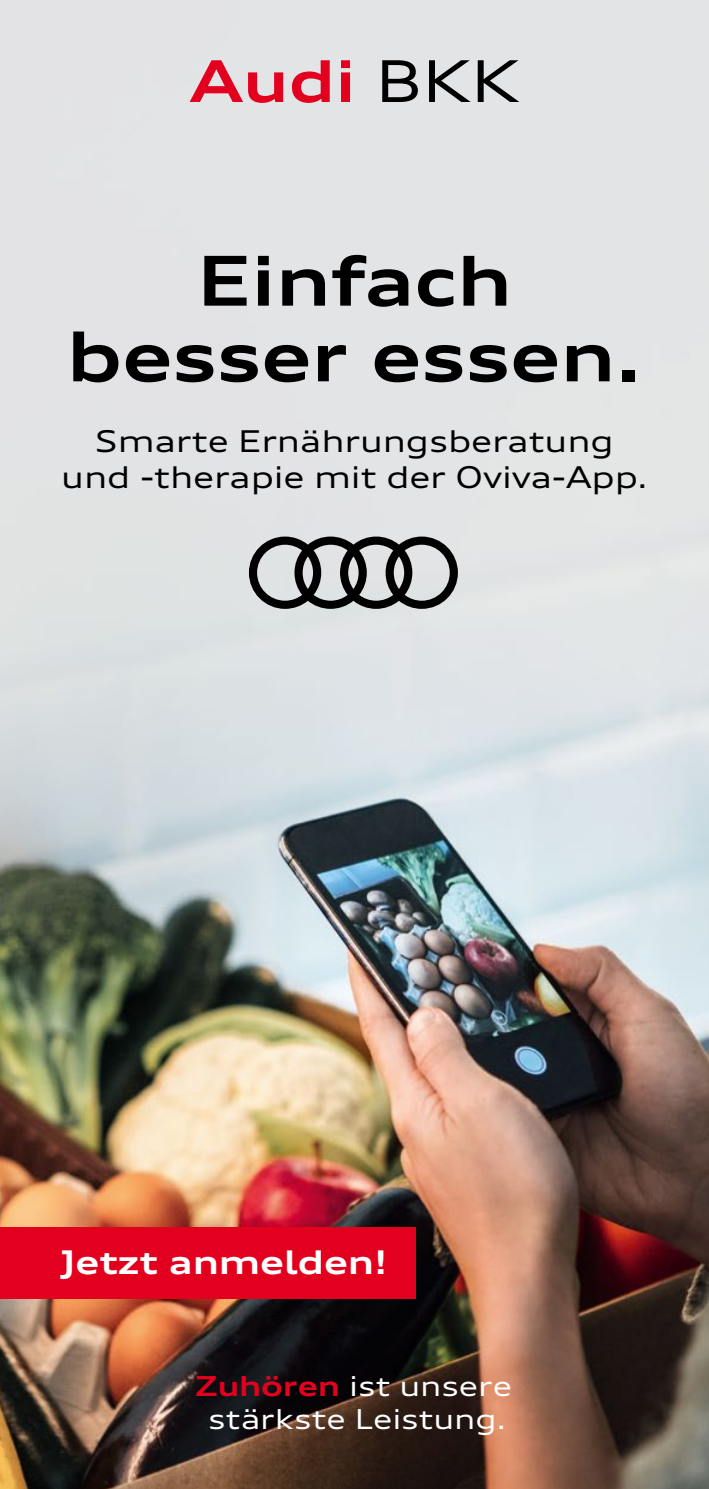
<style>
.page{position:relative;width:709px;height:1489px;background:#fff}
.page>*{position:absolute;margin:0;border:0;box-sizing:border-box;transform-origin:0 0}
.t1{font:700 expanded 68.75px/75.5px "Audi Type";color:#000;text-align:center}
.t2{font:700 expanded 32.5px "Audi Type";color:#fff}
.t3{font:expanded 30px/36px "Audi Type";letter-spacing:-.005em;color:#000;text-align:center}
.t4{font:expanded 27.5px/33px "Audi Type";color:#fff;text-align:center}
.s1{font-weight:700;color:#e3001f}
</style>
<div class="page">
<img style="left:0;top:0;width:709px;height:1488px">
<svg style="left:190px;top:60px;width:93px;height:43px;background:#e28b98"></svg>
<svg style="left:292px;top:60px;width:38px;height:43px;background:#e36c7d"></svg>
<svg style="left:341px;top:60px;width:9px;height:42px"></svg>
<svg style="left:382px;top:60px;width:36px;height:42px;background:#6f6f70"></svg>
<svg style="left:429px;top:60px;width:41px;height:42px;background:#929294"></svg>
<svg style="left:478px;top:60px;width:41px;height:42px;background:#939495"></svg>
<svg style="left:249px;top:536px;width:209px;height:73px;background:#858788"></svg>
<div style="left:0;top:1227px;width:415px;height:71px;background:#e3001f"></div>
<h1 class="t1" style="left:67px;top:242px;width:577px">Einfach besser essen.</h1>
<p class="t3" style="left:61px;top:423px;width:588px">Smarte Ernährungsberatung und -therapie mit der Oviva-App.</p>
<p class="t2" style="left:60px;top:1241px;width:329px">Jetzt anmelden!</p>
<p class="t4" style="left:195px;top:1369px;width:318px"><span class="s1">Zuhören</span> ist unsere stärkste Leistung.</p>
</div>
